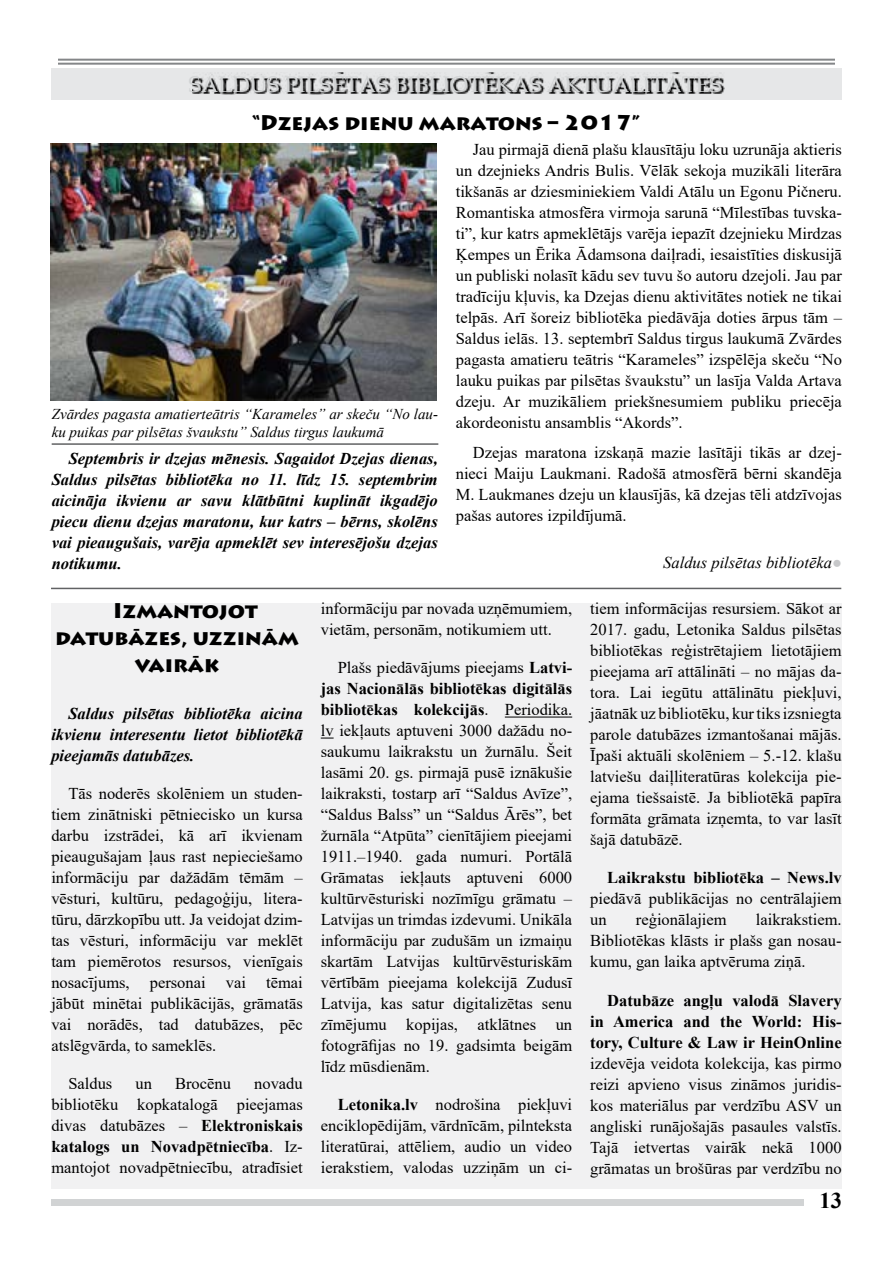
<style>
.page{position:relative;width:893px;height:1263px;background:#fff}
.page>*{position:absolute;margin:0;border:0;box-sizing:border-box;transform-origin:0 0}
.t1{font:22.5px "Book Antiqua";color:#d1d3d4}
.t2{font:700 22.5px "Times New Roman";color:#000}
.t3{font:900 21px "Lithos Pro";color:#000}
.t4{font:16.5px/21px "Times New Roman";color:#000;text-align:justify}
.t5{font:italic 700 16.5px/21px "Times New Roman";color:#000;text-align:justify}
.t6{font:700 16.5px/21px "Times New Roman";color:#000;text-align:justify}
.t7{font:italic 16.5px "Times New Roman";color:#000}
.t8{font:italic 15px/18px "Times New Roman";color:#000}
.s1{color:#c7c8ca}
.s2{font-weight:700}
</style>
<div class="page">
<div style="left:51px;top:69px;width:791px;height:31px;background:#e6e7e8"></div>
<svg style="left:192px;top:73px;width:532px;height:22px"></svg>
<div style="left:51px;top:1199px;width:753px;height:6px;background:#d1d3d4"></div>
<hr style="left:59px;top:59px;width:775px;height:2px;background:#848688">
<hr style="left:59px;top:63px;width:775px;height:2px;background:#848688">
<img style="left:51px;top:144px;width:386px;height:257px">
<hr style="left:52px;top:443px;width:386px;height:2px;background:#616264">
<div style="left:51px;top:603px;width:791px;height:585px;background:#f1f1f2"></div>
<hr style="left:505px;top:717px;width:67px;height:1px;background:#000">
<svg style="left:321px;top:738px;width:13px;height:1px"></svg>
<hr style="left:51px;top:588px;width:790px;height:1px;background:#616264">
<h1 class="t1" style="left:189px;top:69px;width:534px">SALDUS PILSĒTAS BIBLIOTĒKAS AKTUALITĀTES</h1>
<p class="t3" style="left:252px;top:109px;width:390px">“Dzejas dienu maratons – 2017”</p>
<p class="t8" style="left:52px;top:404px;width:388px">Zvārdes pagasta amatierteātris “Karameles” ar skeču “No lau&shy;ku puikas par pilsētas švaukstu” Saldus tirgus laukumā</p>
<p class="t5" style="left:52px;top:448px;width:388px;text-indent:17px">Septembris ir dzejas mēnesis. Sagaidot Dzejas dienas, Saldus pilsētas bibliotēka no 11. līdz 15. septembrim aicināja ikvienu ar savu klātbūtni kuplināt ikgadējo piecu dienu dzejas maratonu, kur katrs – bērns, skolēns vai pieaugušais, varēja apmeklēt sev interesējošu dzejas notikumu.</p>
<p class="t4" style="left:456px;top:139px;width:388px;text-indent:17px">Jau pirmajā dienā plašu klausītāju loku uzrunāja aktieris un dzejnieks Andris Bulis. Vēlāk sekoja muzikāli literāra tikšanās ar dziesminiekiem Valdi Atālu un Egonu Pičneru.<br>Romantiska atmosfēra virmoja sarunā “Mīlestības tuvska&shy;ti”, kur katrs apmeklētājs varēja iepazīt dzejnieku Mirdzas Ķempes un Ērika Ādamsona daiļradi, iesaistīties diskusijā un publiski nolasīt kādu sev tuvu šo autoru dzejoli. Jau par tradīciju kļuvis, ka Dzejas dienu aktivitātes notiek ne tikai telpās. Arī šoreiz bibliotēka piedāvāja doties ārpus tām – Saldus ielās. 13. septembrī Saldus tirgus laukumā Zvārdes pagasta amatieru teātris “Karameles” izspēlēja skeču “No lauku puikas par pilsētas švaukstu” un lasīja Valda Artava dzeju. Ar muzikāliem priekšnesumiem publiku priecēja akordeonistu ansamblis “Akords”.</p>
<p class="t4" style="left:456px;top:441px;width:388px;text-indent:17px">Dzejas maratona izskaņā mazie lasītāji tikās ar dzej&shy;nieci Maiju Laukmani. Radošā atmosfērā bērni skandēja M. Laukmanes dzeju un klausījās, kā dzejas tēli atdzīvojas pašas autores izpildījumā.</p>
<p class="t7" style="left:663px;top:551px;width:180px">Saldus pilsētas bibliotēka<span class="s1">●</span></p>
<p class="t3" style="left:113px;top:598px;width:146px">Izmantojot</p>
<p class="t3" style="left:55px;top:625px;width:245px">datubāzes, uzzinām</p>
<p class="t3" style="left:135px;top:652px;width:86px">vairāk</p>
<p class="t5" style="left:51px;top:702px;width:253px;text-indent:17px">Saldus pilsētas bibliotēka aicina ikvienu interesentu lietot bibliotēkā pieejamās datubāzes.</p>
<p class="t4" style="left:51px;top:782px;width:253px;text-indent:17px">Tās noderēs skolēniem un studen&shy;tiem zinātniski pētniecisko un kursa darbu izstrādei, kā arī ikvienam pieaugušajam ļaus rast nepieciešamo informāciju par dažādām tēmām -– vēsturi, kultūru, pedagoģiju, litera&shy;tūru, dārzkopību utt. Ja veidojat dzim&shy;tas vēsturi, informāciju var meklēt tam piemērotos resursos, vienīgais nosacījums, personai vai tēmai jābūt minētai publikācijās, grāmatās vai norādēs, tad datubāzes, pēc atslēgvārda, to sameklēs.</p>
<p class="t4" style="left:68px;top:1072px;width:46px">Saldus</p>
<p class="t4" style="left:136px;top:1072px;width:18px">un</p>
<p class="t4" style="left:175px;top:1072px;width:57px">Brocēnu</p>
<p class="t4" style="left:51px;top:1072px;width:253px;text-indent:203px">novadu bibliotēku kopkatalogā pieejamas divas datubāzes – <span class="s2">Elektroniskais katalogs un Novadpētniecība</span>. Iz&shy;mantojot novadpētniecību, atradīsiet</p>
<p class="t4" style="left:321px;top:598px;width:253px">informāciju par novada uzņēmumiem, vietām, personām, notikumiem utt.</p>
<p class="t4" style="left:321px;top:657px;width:253px;text-indent:17px">Plašs piedāvājums pieejams <span class="s2">Latvi&shy;jas Nacionālās bibliotēkas digitālās bibliotēkas kolekcijās</span>. Periodika. lv iekļauts aptuveni 3000 dažādu no&shy;saukumu laikrakstu un žurnālu. Šeit lasāmi 20. gs. pirmajā pusē iznākušie laikraksti, tostarp arī “Saldus Avīze”, “Saldus Balss” un “Saldus Ārēs”, bet žurnāla “Atpūta” cienītājiem pieejami 1911.–1940. gada numuri. Portālā Grāmatas iekļauts aptuveni 6000 kultūrvēsturiski nozīmīgu grāmatu – Latvijas un trimdas izdevumi. Unikāla informāciju par zudušām un izmaiņu skartām Latvijas kultūrvēsturiskām vērtībām pieejama kolekcijā Zudusī Latvija, kas satur digitalizētas senu zīmējumu kopijas, atklātnes un fotogrāfijas no 19. gadsimta beigām līdz mūsdienām.</p>
<p class="t4" style="left:321px;top:1094px;width:253px;text-indent:17px"><span class="s2">Letonika.lv</span> nodrošina piekļuvi enciklopēdijām, vārdnīcām, pilnteksta literatūrai, attēliem, audio un video ierakstiem, valodas uzziņām un ci-</p>
<p class="t4" style="left:590px;top:598px;width:253px">tiem informācijas resursiem. Sākot ar 2017. gadu, Letonika Saldus pilsētas bibliotēkas reģistrētajiem lietotājiem pieejama arī attālināti – no mājas da&shy;tora. Lai iegūtu attālinātu piekļuvi, jāatnāk uz bibliotēku, kur tiks izsniegta parole datubāzes izmantošanai mājās.<br>Īpaši aktuāli skolēniem – 5.-12. klašu latviešu daiļliteratūras kolekcija pie&shy;ejama tiešsaistē. Ja bibliotēkā papīra formāta grāmata izņemta, to var lasīt šajā datubāzē.</p>
<p class="t6" style="left:607px;top:867px;width:236px">Laikrakstu bibliotēka – News.lv</p>
<p class="t4" style="left:590px;top:888px;width:253px">piedāvā publikācijas no centrālajiem un</p>
<p class="t4" style="left:636px;top:909px;width:92px">reģionālajiem</p>
<p class="t4" style="left:590px;top:909px;width:253px;text-indent:166px">laikrakstiem.<br>Bibliotēkas klāsts ir plašs gan nosau&shy;kumu, gan laika aptvēruma ziņā.</p>
<p class="t6" style="left:590px;top:989px;width:253px;text-indent:17px">Datubāze angļu valodā Slavery in America and the World: His&shy;tory, Culture &amp; Law ir HeinOnline</p>
<p class="t4" style="left:590px;top:1052px;width:253px">izdevēja veidota kolekcija, kas pirmo reizi apvieno visus zināmos juridis&shy;kos materiālus par verdzību ASV un angliski runājošajās pasaules valstīs.<br>Tajā ietvertas vairāk nekā 1000 grāmatas un brošūras par verdzību no</p>
<h1 class="t2" style="left:819px;top:1184px;width:24px">13</h1>
</div>
